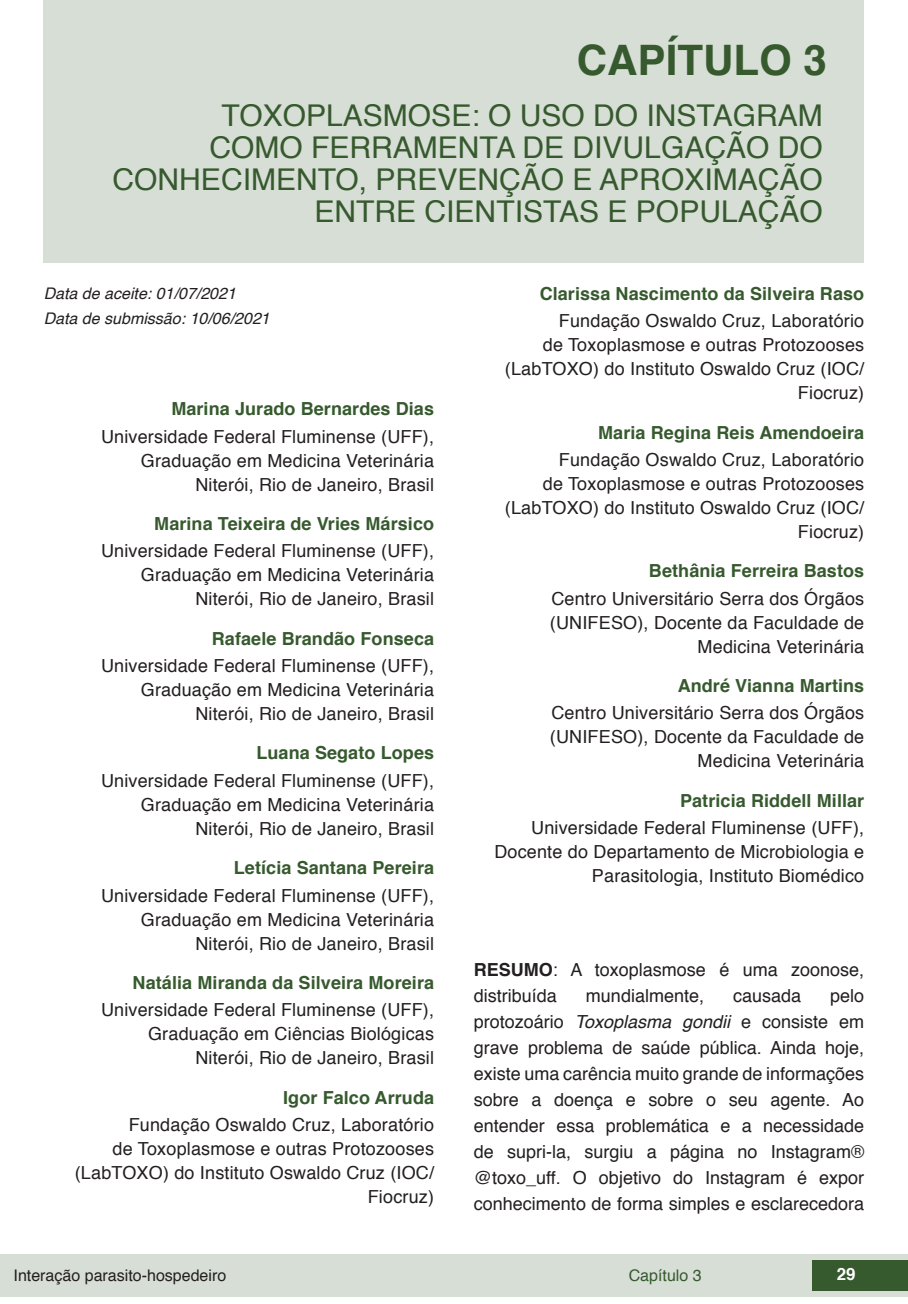
<style>
.page{position:relative;width:908px;height:1304px;background:#fff}
.page>*{position:absolute;margin:0;border:0;box-sizing:border-box;transform-origin:0 0}
.capítulos{font:700 42px "Helvetica";color:#36592e}
.nome_artigos{font:30px/32px "Helvetica";color:#36592e;text-align:right}
.info_autores{font:18px/24px "Helvetica";letter-spacing:.01em;color:#231f20;text-align:right}
.Resumos_e_PC_TXT{font:18px/26px "Helvetica";color:#231f20}
.nome_autores{font:700 18px "Helvetica";letter-spacing:.005em;color:#36592e}
.t1{font:700 16.8px "Helvetica";color:#fff}
.data{font:italic 16px "Helvetica";color:#231f20}
.t2{font:16px "Helvetica";color:#231f20}
.t3{font:16px "Helvetica";color:#36592e}
.s1{font-weight:700}
.s2{font-style:italic}
</style>
<div class="page">
<div style="left:0;top:1254px;width:906px;height:43px;background:#d7ded5"></div>
<div style="left:812px;top:1261px;width:95px;height:30px;background:#36592e"></div>
<div style="left:44px;top:0;width:819px;height:263px;background:#d7ded5"></div>
<p class="capítulos" style="left:576px;top:26px;width:251px">CAPÍTULO 3</p>
<p class="nome_artigos" style="left:112px;top:101px;width:711px">TOXOPLASMOSE: O USO DO INSTAGRAM<br>COMO FERRAMENTA DE DIVULGAÇÃO DO CONHECIMENTO, PREVENÇÃO E APROXIMAÇÃO ENTRE CIENTISTAS E POPULAÇÃO</p>
<p class="data" style="left:44px;top:280px;width:194px">Data de aceite: 01/07/2021</p>
<p class="data" style="left:44px;top:306px;width:227px">Data de submissão: 10/06/2021</p>
<p class="nome_autores" style="left:171px;top:395px;width:264px">Marina Jurado Bernardes Dias</p>
<p class="info_autores" style="left:101px;top:425px;width:334px">Universidade Federal Fluminense (UFF),<br>Graduação em Medicina Veterinária</p>
<p class="info_autores" style="left:195px;top:473px;width:240px">Niterói, Rio de Janeiro, Brasil</p>
<p class="nome_autores" style="left:154px;top:509px;width:281px">Marina Teixeira de Vries Mársico</p>
<p class="info_autores" style="left:101px;top:540px;width:334px">Universidade Federal Fluminense (UFF),<br>Graduação em Medicina Veterinária</p>
<p class="info_autores" style="left:195px;top:588px;width:240px">Niterói, Rio de Janeiro, Brasil</p>
<p class="nome_autores" style="left:212px;top:624px;width:224px">Rafaele Brandão Fonseca</p>
<p class="info_autores" style="left:101px;top:654px;width:334px">Universidade Federal Fluminense (UFF),<br>Graduação em Medicina Veterinária</p>
<p class="info_autores" style="left:195px;top:702px;width:240px">Niterói, Rio de Janeiro, Brasil</p>
<p class="nome_autores" style="left:256px;top:739px;width:179px">Luana Segato Lopes</p>
<p class="info_autores" style="left:101px;top:769px;width:334px">Universidade Federal Fluminense (UFF),<br>Graduação em Medicina Veterinária</p>
<p class="info_autores" style="left:195px;top:817px;width:240px">Niterói, Rio de Janeiro, Brasil</p>
<p class="nome_autores" style="left:234px;top:853px;width:202px">Letícia Santana Pereira</p>
<p class="info_autores" style="left:101px;top:884px;width:334px">Universidade Federal Fluminense (UFF),<br>Graduação em Medicina Veterinária</p>
<p class="info_autores" style="left:195px;top:932px;width:240px">Niterói, Rio de Janeiro, Brasil</p>
<p class="nome_autores" style="left:133px;top:968px;width:303px">Natália Miranda da Silveira Moreira</p>
<p class="info_autores" style="left:101px;top:998px;width:334px">Universidade Federal Fluminense (UFF),<br>Graduação em Ciências Biológicas</p>
<p class="info_autores" style="left:195px;top:1046px;width:240px">Niterói, Rio de Janeiro, Brasil</p>
<p class="nome_autores" style="left:283px;top:1083px;width:152px">Igor Falco Arruda</p>
<p class="info_autores" style="left:75px;top:1113px;width:360px">Fundação Oswaldo Cruz, Laboratório<br>de Toxoplasmose e outras Protozooses (LabTOXO) do Instituto Oswaldo Cruz (IOC/<br>Fiocruz)</p>
<p class="nome_autores" style="left:539px;top:279px;width:326px">Clarissa Nascimento da Silveira Raso</p>
<p class="info_autores" style="left:504px;top:310px;width:360px">Fundação Oswaldo Cruz, Laboratório<br>de Toxoplasmose e outras Protozooses (LabTOXO) do Instituto Oswaldo Cruz (IOC/<br>Fiocruz)</p>
<p class="nome_autores" style="left:598px;top:418px;width:267px">Maria Regina Reis Amendoeira</p>
<p class="info_autores" style="left:504px;top:448px;width:360px">Fundação Oswaldo Cruz, Laboratório<br>de Toxoplasmose e outras Protozooses (LabTOXO) do Instituto Oswaldo Cruz (IOC/<br>Fiocruz)</p>
<p class="nome_autores" style="left:648px;top:557px;width:217px">Bethânia Ferreira Bastos</p>
<p class="info_autores" style="left:549px;top:587px;width:316px">Centro Universitário Serra dos Órgãos (UNIFESO), Docente da Faculdade de<br>Medicina Veterinária</p>
<p class="nome_autores" style="left:677px;top:671px;width:188px">André Vianna Martins</p>
<p class="info_autores" style="left:549px;top:702px;width:316px">Centro Universitário Serra dos Órgãos (UNIFESO), Docente da Faculdade de<br>Medicina Veterinária</p>
<p class="nome_autores" style="left:679px;top:786px;width:186px">Patricia Riddell Millar</p>
<p class="info_autores" style="left:494px;top:816px;width:371px">Universidade Federal Fluminense (UFF),<br>Docente do Departamento de Microbiologia e<br>Parasitologia, Instituto Biomédico</p>
<p class="Resumos_e_PC_TXT" style="left:473px;top:957px;width:392px"><span class="s1">RESUMO</span>: A toxoplasmose é uma zoonose, distribuída</p>
<p class="Resumos_e_PC_TXT" style="left:585px;top:983px;width:120px">mundialmente,</p>
<p class="Resumos_e_PC_TXT" style="left:732px;top:983px;width:70px">causada</p>
<p class="Resumos_e_PC_TXT" style="left:473px;top:983px;width:392px;text-align:justify;text-indent:356px">pelo protozoário <span class="s2">Toxoplasma gondii</span> e consiste em grave problema de saúde pública. Ainda hoje, existe uma carência muito grande de informações sobre a doença e sobre o seu agente. Ao entender essa problemática e a necessidade de supri-la, surgiu a página no Instagram® @toxo_uff. O objetivo do Instagram é expor conhecimento de forma simples e esclarecedora</p>
<p class="t2" style="left:14px;top:1263px;width:214px">Interação parasito-hospedeiro</p>
<p class="t3" style="left:628px;top:1263px;width:74px">Capítulo 3</p>
<p class="t1" style="left:836px;top:1261px;width:20px">29</p>
</div>
